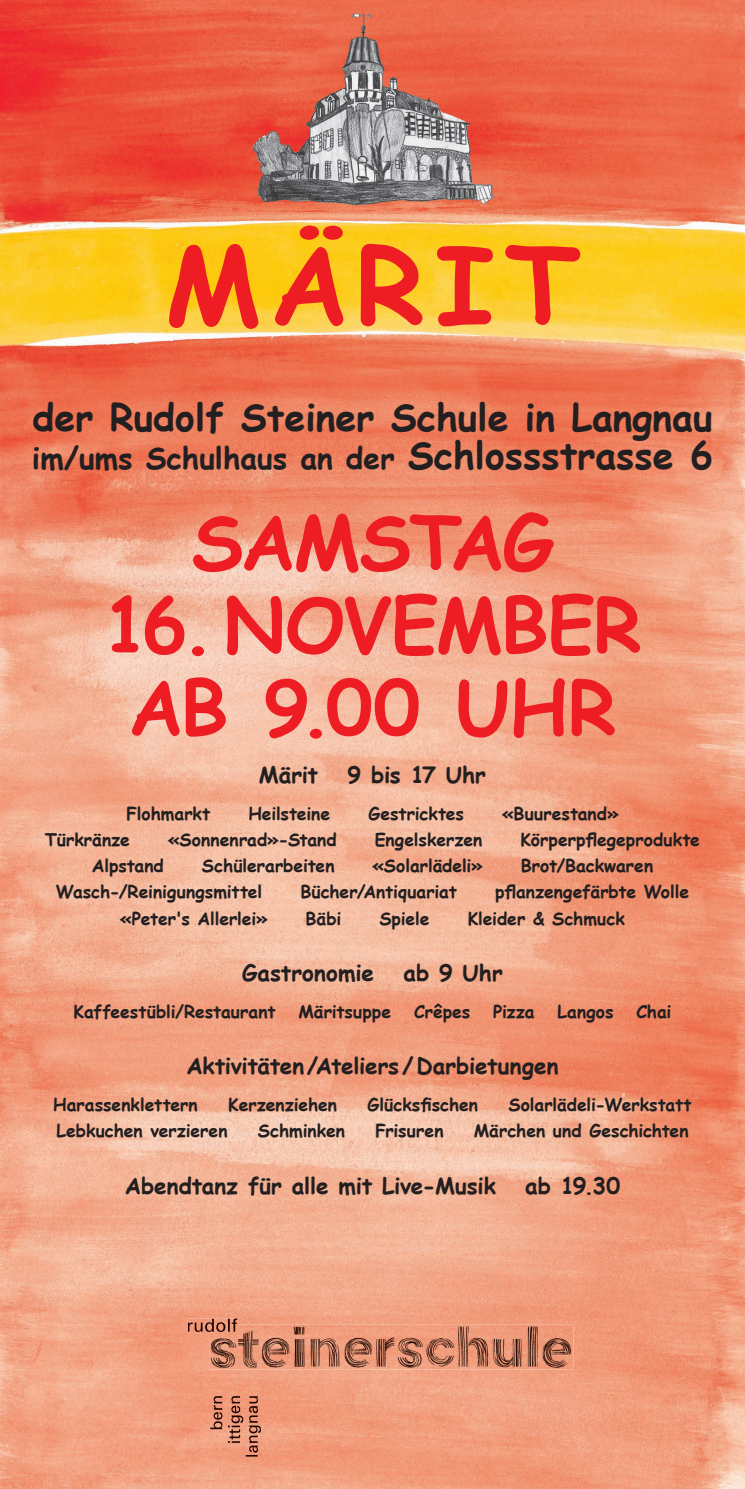
<style>
.page{position:relative;width:745px;height:1489px;background:#fff}
.page>*{position:absolute;margin:0;border:0;box-sizing:border-box;transform-origin:0 0}
.t1{font:700 107.5px "Comic Sans MS";letter-spacing:.09em;color:#ee1d23}
.t2{font:700 75px/82.5px "Comic Sans MS";letter-spacing:-.025em;color:#ee1d23;text-align:center}
.t3{font:700 37.5px "Comic Sans MS";color:#231f20}
.t4{font:700 30px "Comic Sans MS";color:#231f20}
.t5{font:700 22.5px "Comic Sans MS";letter-spacing:-.01em;color:#231f20}
.t6{font:700 17.5px "Comic Sans MS";letter-spacing:-.005em;color:#231f20}
.s1{font-size:37.5px}
</style>
<div class="page">
<img style="left:0;top:0;width:744px;height:1488px">
<img style="left:248px;top:7px;width:248px;height:205px">
<img style="left:209px;top:1324px;width:364px;height:45px">
<img style="left:187px;top:1318px;width:50px;height:13px">
<img style="left:209px;top:1324px;width:28px;height:7px">
<img style="left:210px;top:1395px;width:12px;height:33px">
<img style="left:228px;top:1395px;width:15px;height:47px">
<img style="left:245px;top:1396px;width:16px;height:60px">
<h1 class="t1" style="left:165px;top:206px;width:415px">MÄRIT</h1>
<h3 class="t3" style="left:32px;top:390px;width:681px">der Rudolf Steiner Schule in Langnau</h3>
<h3 class="t4" style="left:32px;top:435px;width:682px">im/ums Schulhaus an der <span class="s1">Schlossstrasse 6</span></h3>
<h2 class="t2" style="left:191px;top:498px;width:363px">SAMSTAG</h2>
<h2 class="t2" style="left:103px;top:580px;width:539px">16. NOVEMBER<br>AB 9.00 UHR</h2>
<p class="t5" style="left:259px;top:757px;width:61px">Märit</p>
<p class="t5" style="left:347px;top:757px;width:140px">9 bis 17 Uhr</p>
<p class="t6" style="left:126px;top:800px;width:85px">Flohmarkt</p>
<p class="t6" style="left:248px;top:800px;width:83px">Heilsteine</p>
<p class="t6" style="left:368px;top:800px;width:97px">Gestricktes</p>
<p class="t6" style="left:501px;top:800px;width:118px">«Buurestand»</p>
<p class="t6" style="left:45px;top:826px;width:87px">Türkränze</p>
<p class="t6" style="left:168px;top:826px;width:170px">«Sonnenrad»-Stand</p>
<p class="t6" style="left:374px;top:826px;width:109px">Engelskerzen</p>
<p class="t6" style="left:520px;top:826px;width:181px">Körperpflegeprodukte</p>
<p class="t6" style="left:92px;top:852px;width:73px">Alpstand</p>
<p class="t6" style="left:202px;top:852px;width:134px">Schülerarbeiten</p>
<p class="t6" style="left:372px;top:852px;width:112px">«Solarlädeli»</p>
<p class="t6" style="left:520px;top:852px;width:134px">Brot/Backwaren</p>
<p class="t6" style="left:56px;top:879px;width:208px">Wasch-/Reinigungsmittel</p>
<p class="t6" style="left:300px;top:879px;width:158px">Bücher/Antiquariat</p>
<p class="t6" style="left:495px;top:879px;width:195px">pflanzengefärbte Wolle</p>
<p class="t6" style="left:120px;top:905px;width:149px">«Peter's Allerlei»</p>
<p class="t6" style="left:305px;top:905px;width:37px">Bäbi</p>
<p class="t6" style="left:379px;top:905px;width:52px">Spiele</p>
<p class="t6" style="left:467px;top:905px;width:158px">Kleider &amp; Schmuck</p>
<p class="t5" style="left:242px;top:956px;width:133px">Gastronomie</p>
<p class="t5" style="left:403px;top:956px;width:101px">ab 9 Uhr</p>
<p class="t6" style="left:73px;top:998px;width:203px">Kaffeestübli/Restaurant</p>
<p class="t6" style="left:298px;top:998px;width:94px">Märitsuppe</p>
<p class="t6" style="left:414px;top:998px;width:58px">Crêpes</p>
<p class="t6" style="left:493px;top:998px;width:43px">Pizza</p>
<p class="t6" style="left:557px;top:998px;width:58px">Langos</p>
<p class="t6" style="left:636px;top:998px;width:37px">Chai</p>
<p class="t5" style="left:186px;top:1049px;width:373px">Aktivitäten /Ateliers / Darbietungen</p>
<p class="t6" style="left:53px;top:1091px;width:146px">Harassenklettern</p>
<p class="t6" style="left:228px;top:1091px;width:110px">Kerzenziehen</p>
<p class="t6" style="left:367px;top:1091px;width:112px">Glücksfischen</p>
<p class="t6" style="left:508px;top:1091px;width:185px">Solarlädeli-Werkstatt</p>
<p class="t6" style="left:56px;top:1117px;width:172px">Lebkuchen verzieren</p>
<p class="t6" style="left:258px;top:1117px;width:89px">Schminken</p>
<p class="t6" style="left:375px;top:1117px;width:69px">Frisuren</p>
<p class="t6" style="left:473px;top:1117px;width:216px">Märchen und Geschichten</p>
<p class="t5" style="left:125px;top:1168px;width:372px">Abendtanz für alle mit Live-Musik</p>
<p class="t5" style="left:525px;top:1168px;width:96px">ab 19.30</p>
</div>
